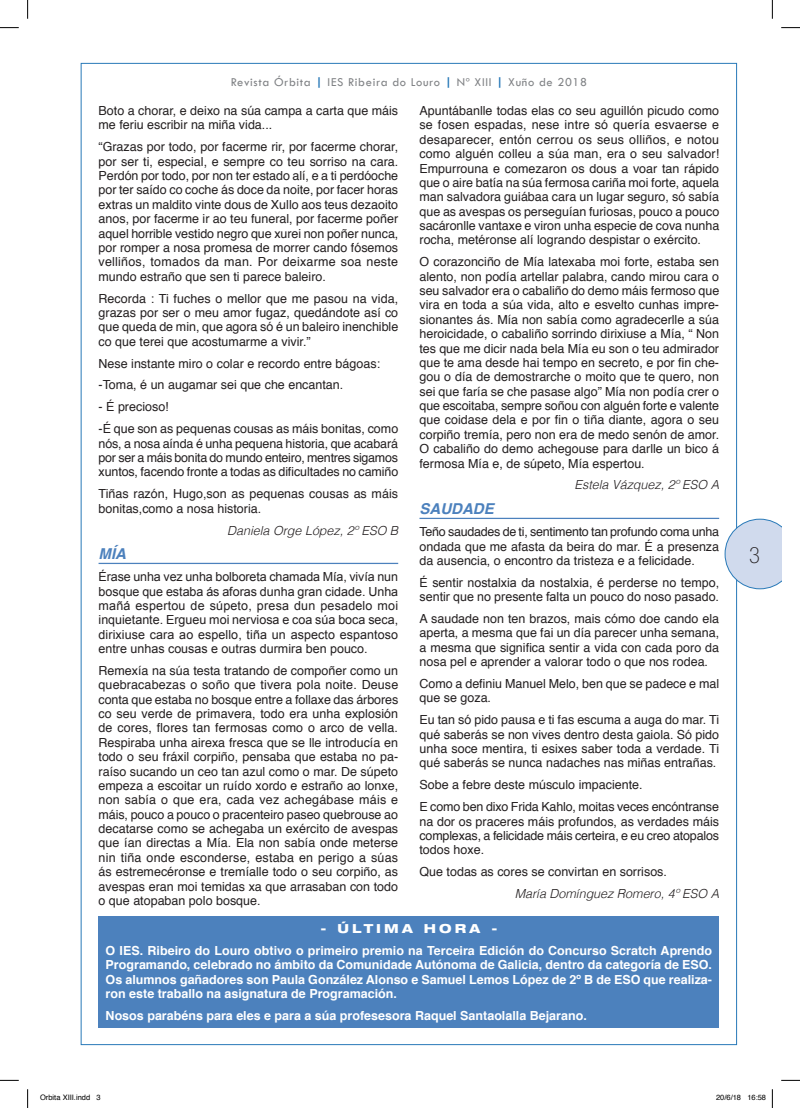
<style>
.page{position:relative;width:800px;height:1108px;background:#fff}
.page>*{position:absolute;margin:0;border:0;box-sizing:border-box;transform-origin:0 0}
.t1{font:100 condensed 22.5px "Helvetica Neue";color:#231f20}
.t2{font:italic 700 15px "Helvetica";color:#4c81bd}
.t3{font:12.5px/14.4px "Helvetica";color:#231f20;text-align:justify}
.t4{font:700 12.5px/14.4px "Helvetica";color:#fff;text-align:justify}
.t5{font:12.5px/14.4px "Arial";color:#231f20;text-align:justify}
.t6{font:italic 300 12.5px "Helvetica";color:#231f20}
.t7{font:12.5px "Tw Cen";letter-spacing:.05em;color:#808285}
.t8{font:800 expanded 12.5px "Helvetica Neue";letter-spacing:.25em;color:#fff}
.t9{font:7.5px "Helvetica";color:#000}
.s1{font-weight:700;color:#2879b8}
</style>
<div class="page">
<svg style="left:724px;top:519px;width:57px;height:70px;background:#d0dbed"></svg>
<hr style="left:98px;top:563px;width:300px;height:1px;background:#4c81bd">
<hr style="left:419px;top:518px;width:300px;height:1px;background:#4c81bd">
<div style="left:98px;top:916px;width:621px;height:111px;background:#4c81bd"></div>
<svg style="left:0;top:27px;width:19px;height:1px"></svg>
<svg style="left:781px;top:27px;width:18px;height:1px"></svg>
<svg style="left:0;top:1080px;width:19px;height:1px"></svg>
<svg style="left:781px;top:1080px;width:18px;height:1px"></svg>
<svg style="left:27px;top:0;width:1px;height:19px"></svg>
<svg style="left:27px;top:1089px;width:1px;height:19px"></svg>
<svg style="left:771px;top:0;width:1px;height:19px"></svg>
<svg style="left:771px;top:1089px;width:1px;height:19px"></svg>
<p class="t7" style="left:231px;top:74px;width:357px">Revista Órbita <span class="s1">|</span> IES Ribeira do Louro <span class="s1">|</span> Nº XIII <span class="s1">|</span> Xuño de 2018</p>
<p class="t3" style="left:98px;top:104px;width:301px">Boto a chorar, e deixo na súa campa a carta que máis me feriu escribir na miña vida...</p>
<p class="t3" style="left:98px;top:140px;width:301px">“Grazas por todo, por facerme rir, por facerme chorar, por ser ti, especial, e sempre co teu sorriso na cara.<br>Perdón por todo, por non ter estado alí, e a ti perdóoche por ter saído co coche ás doce da noite, por facer horas extras un maldito vinte dous de Xullo aos teus dezaoito anos, por facerme ir ao teu funeral, por facerme poñer aquel horrible vestido negro que xurei non poñer nunca, por romper a nosa promesa de morrer cando fósemos velliños, tomados da man. Por deixarme soa neste mundo estraño que sen ti parece baleiro.</p>
<p class="t3" style="left:98px;top:291px;width:301px">Recorda : Ti fuches o mellor que me pasou na vida, grazas por ser o meu amor fugaz, quedándote así co que queda de min, que agora só é un baleiro inenchible co que terei que acostumarme a vivir.”</p>
<p class="t3" style="left:98px;top:352px;width:283px;line-height:21.9px">Nese instante miro o colar e recordo entre bágoas: -Toma, é un augamar sei que che encantan.</p>
<p class="t3" style="left:98px;top:396px;width:301px;line-height:21.9px">- É precioso!<br>-É que son as pequenas cousas as máis bonitas, como</p>
<p class="t3" style="left:98px;top:436px;width:301px">nós, a nosa aínda é unha pequena historia, que acabará por ser a máis bonita do mundo enteiro, mentres sigamos xuntos, facendo fronte a todas as dificultades no camiño</p>
<p class="t3" style="left:98px;top:487px;width:301px">Tiñas razón, Hugo,son as pequenas cousas as máis bonitas,como a nosa historia.</p>
<p class="t6" style="left:227px;top:519px;width:172px">Daniela Orge López, 2º ESO B</p>
<p class="t2" style="left:98px;top:541px;width:29px">MÍA</p>
<p class="t5" style="left:98px;top:569px;width:301px">Érase unha vez unha bolboreta chamada Mía, vivía nun bosque que estaba ás aforas dunha gran cidade. Unha mañá espertou de súpeto, presa dun pesadelo moi inquietante. Ergueu moi nerviosa e coa súa boca seca, dirixiuse cara ao espello, tiña un aspecto espantoso entre unhas cousas e outras durmira ben pouco.</p>
<p class="t3" style="left:98px;top:663px;width:301px">Remexía na súa testa tratando de compoñer como un quebracabezas o soño que tivera pola noite. Deuse conta que estaba no bosque entre a follaxe das árbores co seu verde de primavera, todo era unha explosión de cores, flores tan fermosas como o arco de vella.<br>Respiraba unha airexa fresca que se lle introducía en todo o seu fráxil corpiño, pensaba que estaba no pa&shy;raíso sucando un ceo tan azul como o mar. De súpeto empeza a escoitar un ruído xordo e estraño ao lonxe, non sabía o que era, cada vez achegábase máis e máis, pouco a pouco o pracenteiro paseo quebrouse ao decatarse como se achegaba un exército de avespas que ían directas a Mía. Ela non sabía onde meterse nin tiña onde esconderse, estaba en perigo a súas ás estremecéronse e tremíalle todo o seu corpiño, as avespas eran moi temidas xa que arrasaban con todo o que atopaban polo bosque.</p>
<p class="t3" style="left:419px;top:104px;width:301px">Apuntábanlle todas elas co seu aguillón picudo como se fosen espadas, nese intre só quería esvaerse e desaparecer, entón cerrou os seus olliños, e notou como alguén colleu a súa man, era o seu salvador!<br>Empurrouna e comezaron os dous a voar tan rápido que o aire batía na súa fermosa cariña moi forte, aquela man salvadora guiábaa cara un lugar seguro, só sabía que as avespas os perseguían furiosas, pouco a pouco sacáronlle vantaxe e viron unha especie de cova nunha rocha, metéronse alí logrando despistar o exército.</p>
<p class="t3" style="left:419px;top:255px;width:301px">O corazonciño de Mía latexaba moi forte, estaba sen alento, non podía artellar palabra, cando mirou cara o seu salvador era o cabaliño do demo máis fermoso que vira en toda a súa vida, alto e esvelto cunhas impre&shy;sionantes ás. Mía non sabía como agradecerlle a súa heroicidade, o cabaliño sorrindo dirixiuse a Mía, “ Non tes que me dicir nada bela Mía eu son o teu admirador que te ama desde hai tempo en secreto, e por fin che&shy;gou o día de demostrarche o moito que te quero, non sei que faría se che pasase algo” Mía non podía crer o que escoitaba, sempre soñou con alguén forte e valente que coidase dela e por fin o tiña diante, agora o seu corpiño tremía, pero non era de medo senón de amor.<br>O cabaliño do demo achegouse para darlle un bico á fermosa Mía e, de súpeto, Mía espertou.</p>
<p class="t6" style="left:574px;top:474px;width:146px">Estela Vázquez, 2º ESO A</p>
<p class="t2" style="left:419px;top:496px;width:76px">SAUDADE</p>
<p class="t3" style="left:419px;top:525px;width:301px">Teño saudades de ti, sentimento tan profundo coma unha ondada que me afasta da beira do mar. É a presenza da ausencia, o encontro da tristeza e a felicidade.</p>
<p class="t5" style="left:419px;top:575px;width:301px">É sentir nostalxia da nostalxia, é perderse no tempo, sentir que no presente falta un pouco do noso pasado.</p>
<p class="t3" style="left:419px;top:612px;width:301px">A saudade non ten brazos, mais cómo doe cando ela aperta, a mesma que fai un día parecer unha semana, a mesma que significa sentir a vida con cada poro da nosa pel e aprender a valorar todo o que nos rodea.</p>
<p class="t3" style="left:419px;top:677px;width:301px">Como a definiu Manuel Melo, ben que se padece e mal que se goza.</p>
<p class="t3" style="left:419px;top:713px;width:301px">Eu tan só pido pausa e ti fas escuma a auga do mar. Ti qué saberás se non vives dentro desta gaiola. Só pido unha soce mentira, ti esixes saber toda a verdade. Ti qué saberás se nunca nadaches nas miñas entrañas.</p>
<p class="t3" style="left:419px;top:774px;width:301px;line-height:21.9px">Sobe a febre deste músculo impaciente.<br>E como ben dixo Frida Kahlo, moitas veces encóntranse</p>
<p class="t3" style="left:419px;top:814px;width:301px">na dor os praceres máis profundos, as verdades máis complexas, a felicidade máis certeira, e eu creo atopalos todos hoxe.</p>
<p class="t3" style="left:419px;top:865px;width:249px">Que todas as cores se convirtan en sorrisos.</p>
<p class="t6" style="left:514px;top:883px;width:206px">María Domínguez Romero, 4º ESO A</p>
<p class="t8" style="left:320px;top:920px;width:178px">- ÚLTIMA HORA -</p>
<p class="t4" style="left:106px;top:943px;width:607px">O IES. Ribeiro do Louro obtivo o primeiro premio na Terceira Edición do Concurso Scratch Aprendo Programando, celebrado no ámbito da Comunidade Autónoma de Galicia, dentro da categoría de ESO.<br>Os alumnos gañadores son Paula González Alonso e Samuel Lemos López de 2º B de ESO que realiza&shy;ron este traballo na asignatura de Programación.</p>
<p class="t4" style="left:106px;top:1008px;width:482px">Nosos parabéns para eles e para a súa profesesora Raquel Santaolalla Bejarano.</p>
<h1 class="t1" style="left:748px;top:542px;width:12px">3</h1>
<p class="t9" style="left:40px;top:1092px;width:62px">Orbita XIII.indd 3</p>
<p class="t9" style="left:715px;top:1092px;width:52px">20/6/18 16:58</p>
</div>
